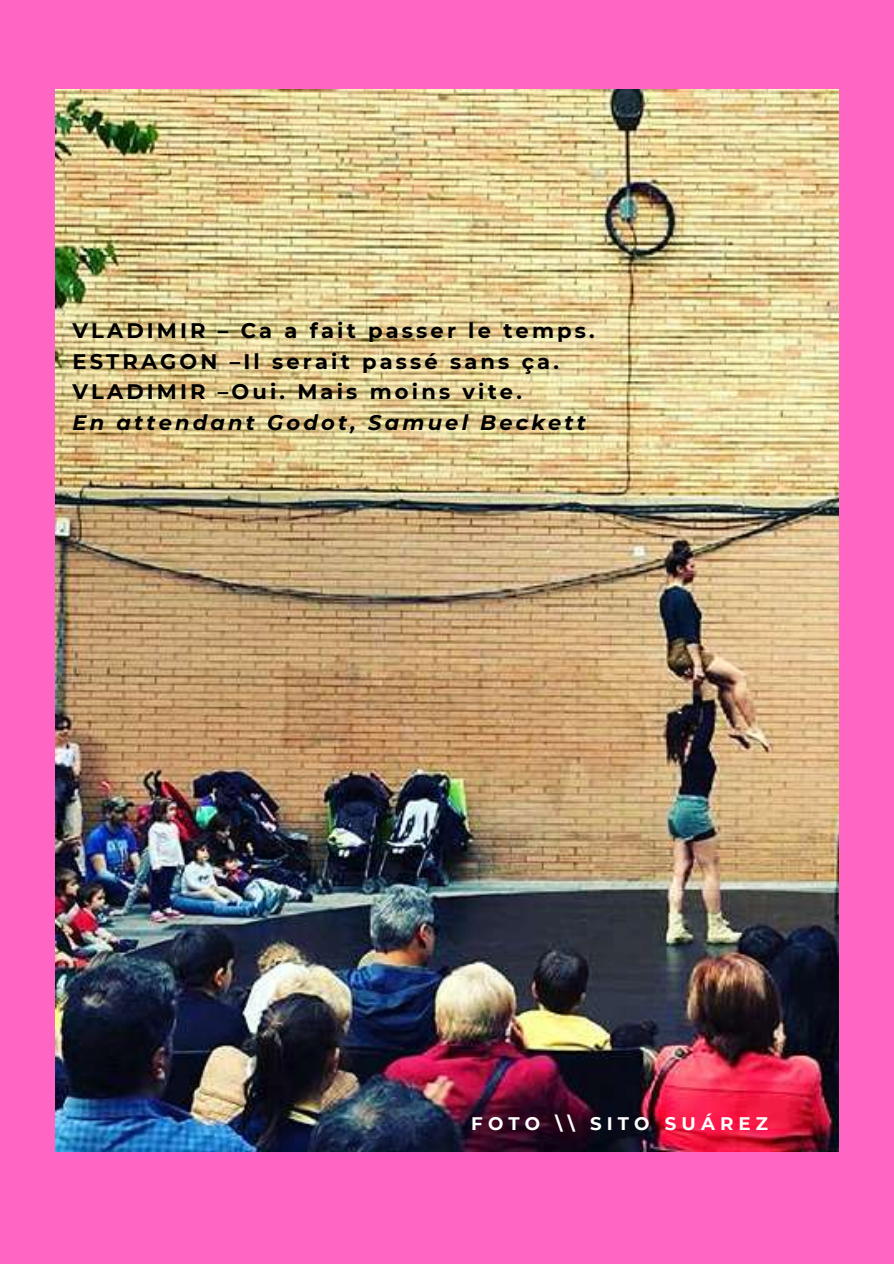
<style>
.page{position:relative;width:894px;height:1264px;background:#fff}
.page>*{position:absolute;margin:0;border:0;box-sizing:border-box;transform-origin:0 0}
.t1{font:700 21px/30.6px "Montserrat";letter-spacing:.15em;color:#000}
.t2{font:italic 700 21px "Montserrat";letter-spacing:.15em;color:#000}
.t3{font:700 18.15px "Montserrat";letter-spacing:.28em;color:#fff}
</style>
<div class="page">
<div style="left:0;top:0;width:893px;height:1263px;background:#ff66c4"></div>
<img style="left:56px;top:89px;width:782px;height:1062px">
<p class="t1" style="left:72px;top:315px;width:523px">VLADIMIR – Ca a fait passer le temps.<br>ESTRAGON –Il serait passé sans ça.<br>VLADIMIR –Oui. Mais moins vite.</p>
<p class="t2" style="left:72px;top:409px;width:515px">En attendant Godot, Samuel Beckett</p>
<p class="t3" style="left:471px;top:1112px;width:298px">FOTO \\ SITO SUÁREZ</p>
</div>
